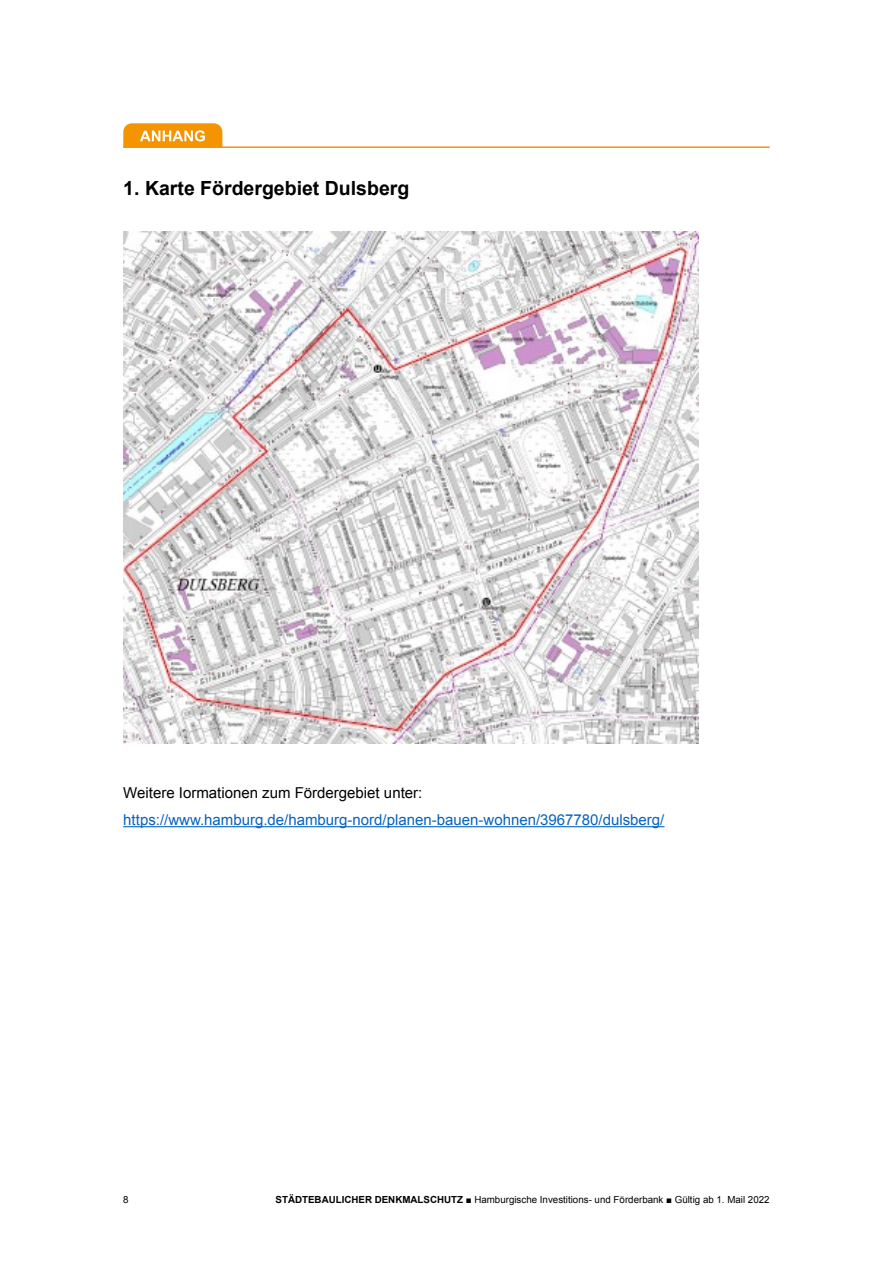
<style>
.page{position:relative;width:893px;height:1263px;background:#fff}
.page>*{position:absolute;margin:0;border:0;box-sizing:border-box;transform-origin:0 0}
.Heading_1_Anhang{font:700 19.5px "Arial";color:#000}
.Förderrichtlinie_Copytext{font:15px "Arial";color:#0563c1}
.Förderrichtlinie_Copytext-2{font:15px "Arial";color:#000}
.t1{font:9.75px "Arial";color:#000}
.s1{font-weight:700}
</style>
<div class="page">
<hr style="left:123px;top:826px;width:542px;height:1px;background:#0563c1">
<hr style="left:123px;top:146px;width:647px;height:2px;background:#f49400">
<svg style="left:123px;top:123px;width:99px;height:25px"></svg>
<img style="left:123px;top:232px;width:576px;height:511px">
<h1 class="Heading_1_Anhang" style="left:123px;top:175px;width:288px">1. Karte Fördergebiet Dulsberg</h1>
<p class="Förderrichtlinie_Copytext-2" style="left:123px;top:783px;width:301px">Weitere Iormationen zum Fördergebiet unter:</p>
<p class="Förderrichtlinie_Copytext" style="left:123px;top:810px;width:543px">https://www.hamburg.de/hamburg-nord/planen-bauen-wohnen/3967780/dulsberg/</p>
<p class="t1" style="left:123px;top:1193px;width:7px">8</p>
<p class="t1" style="left:276px;top:1193px;width:495px"><span class="s1">STÄDTEBAULICHER DENKMALSCHUTZ</span> ■ Hamburgische Investitions- und Förderbank ■ Gültig ab 1. Mail 2022</p>
</div>
